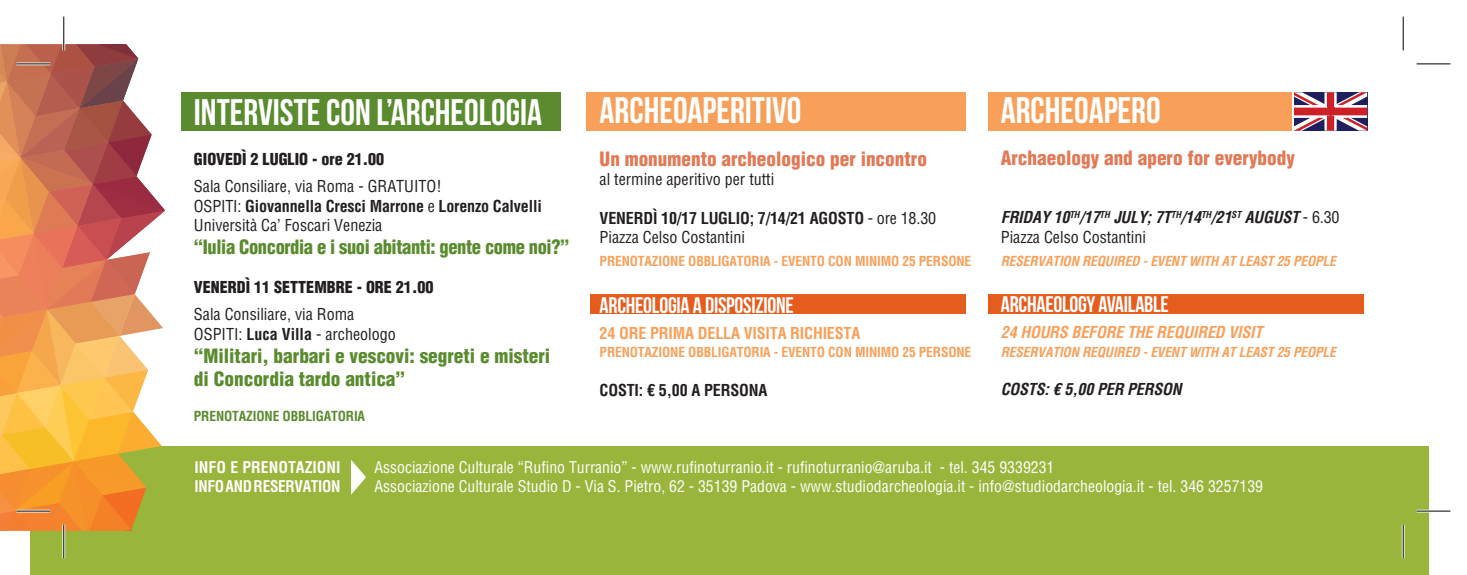
<style>
.page{position:relative;width:1467px;height:575px;background:#fff}
.page>*{position:absolute;margin:0;border:0;box-sizing:border-box;transform-origin:0 0}
.t1{font:36.9px "Bebas Neue";color:#fff}
.t2{font:22.5px "Bebas Neue";letter-spacing:-.01em;color:#fff}
.t3{font:900 condensed 19.35px "Helvetica";color:#e17956}
.t4{font:900 condensed 19.35px/23.2px "Helvetica";color:#5a8b2e}
.t5{font:900 condensed 19.35px "Helvetica";letter-spacing:-.02em;color:#5a8b2e;scale:.96 1}
.t6{font:condensed 15.97px/19.3px "Helvetica";color:#231f20}
.t7{font:italic 700 condensed 15.97px/19.3px "Helvetica";letter-spacing:-.01em;color:#231f20}
.t8{font:700 condensed 15.97px "Helvetica";letter-spacing:-.01em;color:#231f20}
.t9{font:900 condensed 15.97px "Helvetica";color:#231f20}
.t10{font:700 condensed 15.97px "Helvetica";letter-spacing:-.01em;color:#f8a05a}
.t11{font:italic 700 condensed 15.97px "Helvetica";letter-spacing:-.01em;color:#f8a05a}
.t12{font:condensed 15.75px/18.9px "Helvetica";color:#fff}
.t13{font:700 condensed 15.75px/18.9px "Helvetica";letter-spacing:-.01em;color:#fff}
.t14{font:700 condensed 13.5px "Helvetica";letter-spacing:-.01em;color:#f8a05a}
.t15{font:italic 700 condensed 13.5px "Helvetica";letter-spacing:-.01em;color:#f8a05a}
.t16{font:700 condensed 13.5px "Helvetica";letter-spacing:-.01em;color:#5a8b2e}
.s1{font-weight:700}
.s2{font-weight:400}
.s3{font-weight:400;font-style:normal}
</style>
<div class="page">
<div style="left:31px;top:446px;width:1398px;height:128px;background:#99b53b"></div>
<svg style="left:0;top:44px;width:165px;height:486px;background:#dd955f"></svg>
<div style="left:181px;top:92px;width:379px;height:38px;background:#5a8b2e"></div>
<div style="left:587px;top:92px;width:379px;height:38px;background:#f8a05a"></div>
<div style="left:590px;top:294px;width:376px;height:19px;background:#e55d1e"></div>
<div style="left:988px;top:294px;width:376px;height:19px;background:#e55d1e"></div>
<div style="left:988px;top:92px;width:304px;height:38px;background:#f8a05a"></div>
<svg style="left:1294px;top:92px;width:73px;height:38px"></svg>
<svg style="left:351px;top:460px;width:15px;height:34px"></svg>
<hr style="left:17px;top:62px;width:33px;height:3px;background:#fff">
<hr style="left:17px;top:509px;width:33px;height:3px;background:#fff">
<hr style="left:1417px;top:509px;width:33px;height:3px;background:#fff">
<hr style="left:62px;top:17px;width:3px;height:33px;background:#fff">
<hr style="left:62px;top:524px;width:3px;height:33px;background:#fff">
<hr style="left:1402px;top:524px;width:3px;height:33px;background:#fff">
<hr style="left:17px;top:63px;width:33px;height:1px;background:#000">
<hr style="left:1417px;top:63px;width:33px;height:1px;background:#000">
<hr style="left:17px;top:510px;width:33px;height:1px;background:#000">
<hr style="left:1417px;top:510px;width:33px;height:1px;background:#000">
<hr style="left:63px;top:17px;width:1px;height:33px;background:#000">
<hr style="left:63px;top:524px;width:1px;height:33px;background:#000">
<hr style="left:1403px;top:17px;width:1px;height:33px;background:#000">
<hr style="left:1403px;top:524px;width:1px;height:33px;background:#000">
<h1 class="t1" style="left:194px;top:91px;width:350px">INTERVISTE CON L’ARCHEOLOGIA</h1>
<p class="t9" style="left:194px;top:148px;width:192px">GIOVEDì 2 luglio - ore 21.00</p>
<p class="t6" style="left:194px;top:176px;width:349px">Sala Consiliare, via Roma - GRATUITO!<br>OSPITI: <span class="s1">Giovannella Cresci Marrone</span> e <span class="s1">Lorenzo Calvelli<br></span>Università Ca’ Foscari Venezia</p>
<p class="t5" style="left:194px;top:234px;width:393px">“Iulia Concordia e i suoi abitanti: gente come noi?”</p>
<p class="t9" style="left:194px;top:276px;width:241px">venerdì 11 settembre - ore 21.00</p>
<p class="t6" style="left:194px;top:304px;width:203px">Sala Consiliare, via Roma<br>OSPITI: <span class="s1">Luca Villa</span> - archeologo</p>
<p class="t4" style="left:194px;top:343px;width:358px">“Militari, barbari e vescovi: segreti e misteri di Concordia tardo antica”</p>
<p class="t16" style="left:194px;top:407px;width:173px">PRENOTAZIONE OBBLIGATORIA</p>
<h1 class="t1" style="left:600px;top:90px;width:203px">ARCHEOAPERITIVO</h1>
<p class="t3" style="left:600px;top:146px;width:329px">Un monumento archeologico per incontro</p>
<p class="t6" style="left:600px;top:169px;width:176px">al termine aperitivo per tutti</p>
<p class="t8" style="left:600px;top:208px;width:128px">VENERDì 10/17 luglio</p>
<p class="t8" style="left:750px;top:208px;width:188px">; 7/14/21 agosto <span class="s2">- ore 18.30</span></p>
<p class="t6" style="left:600px;top:227px;width:147px">Piazza Celso Costantini</p>
<p class="t14" style="left:600px;top:252px;width:373px">PRENOTAZIONE OBBLIGATORIA - EVENTO CON MINIMO 25 PERSONE</p>
<h2 class="t2" style="left:600px;top:292px;width:196px">ARCHEOLOGIA A DISPOSIZIONE</h2>
<p class="t10" style="left:600px;top:322px;width:262px">24 ORE PRIMA DELLA VISITA RICHIESTA</p>
<p class="t14" style="left:600px;top:343px;width:373px">PRENOTAZIONE OBBLIGATORIA - EVENTO CON MINIMO 25 PERSONE</p>
<p class="t8" style="left:600px;top:379px;width:169px">COSTI: € 5,00 A PERSONA</p>
<h1 class="t1" style="left:1001px;top:90px;width:161px">ARCHEOAPErO</h1>
<p class="t3" style="left:1001px;top:145px;width:296px">Archaeology and apero for everybody</p>
<p class="t7" style="left:1001px;top:207px;width:340px">FRIDAY 10<sup>TH</sup>/17<sup>TH</sup> JULY; 7T<sup>TH</sup>/14<sup>TH</sup>/21<sup>ST</sup> AUGUST <span class="s3">- 6.30<br>Piazza Celso Costantini</span></p>
<p class="t15" style="left:1001px;top:252px;width:337px">RESERVATION REQUIRED - EVENT WITH AT LEAST 25 PEOPLE</p>
<h2 class="t2" style="left:1001px;top:291px;width:170px">ARCHAEOLOGY AVAILABLE</h2>
<p class="t11" style="left:1001px;top:322px;width:263px">24 HOURS BEFORE THE REQUIRED VISIT</p>
<p class="t15" style="left:1001px;top:343px;width:337px">RESERVATION REQUIRED - EVENT WITH AT LEAST 25 PEOPLE</p>
<p class="t7" style="left:1001px;top:379px;width:182px">COSTS: € 5,00 PER PERSON</p>
<p class="t13" style="left:195px;top:457px;width:148px">INFO E PRENOTAZIONI<br>INFO AND RESERVATION</p>
<p class="t12" style="left:374px;top:457px;width:890px">Associazione Culturale “Rufino Turranio” - www.rufinoturranio.it - rufinoturranio@aruba.it - tel. 345 9339231<br>Associazione Culturale Studio D - Via S. Pietro, 62 - 35139 Padova - www.studiodarcheologia.it - info@studiodarcheologia.it - tel. 346 3257139</p>
</div>
